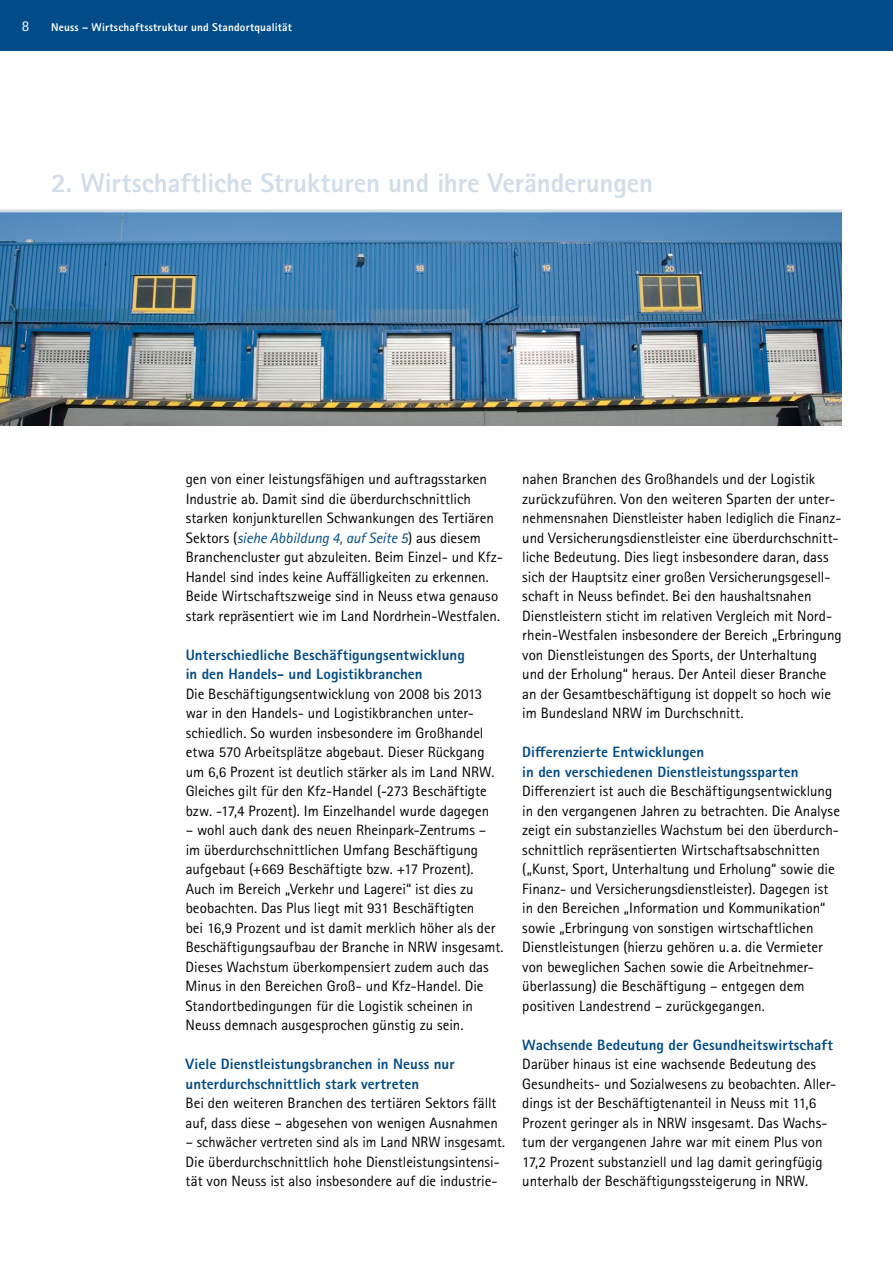
<style>
.page{position:relative;width:893px;height:1263px;background:#fff}
.page>*{position:absolute;margin:0;border:0;box-sizing:border-box;transform-origin:0 0}
.t1{font:800 27px "Rotis Sans Serif Pro";letter-spacing:-.005em;color:#d2ddea}
.t2{font:15px/19.5px "Rotis Sans Serif Pro";color:#000}
.t3{font:800 15px/19.5px "Rotis Sans Serif Pro";letter-spacing:.005em;color:#004b88}
.t4{font:15px "Rotis Sans Serif Pro";color:#fff}
.t5{font:800 11.25px "Rotis Sans Serif Pro";letter-spacing:.015em;color:#fff}
.s1{font-style:italic;color:#004b88}
</style>
<div class="page">
<div style="left:0;top:0;width:893px;height:51px;background:#004b88"></div>
<img style="left:0;top:213px;width:842px;height:213px">
<hr style="left:0;top:209px;width:842px;height:3px;background:#d2ddea">
<p class="t4" style="left:22px;top:17px;width:9px">8</p>
<p class="t5" style="left:51px;top:20px;width:242px">Neuss – Wirtschaftsstruktur und Standortqualität</p>
<h1 class="t1" style="left:51px;top:165px;width:604px">2. Wirtschaftliche Strukturen und ihre Veränderungen</h1>
<p class="t2" style="left:186px;top:470px;width:319px">gen von einer leistungsfähigen und auftragsstarken Industrie ab. Damit sind die überdurchschnittlich starken konjunkturellen Schwankungen des Tertiären Sektors (<span class="s1">siehe Abbildung 4, auf Seite 5</span>) aus diesem Branchencluster gut abzuleiten. Beim Einzel- und Kfz-Handel sind indes keine Auffälligkeiten zu erkennen.<br>Beide Wirtschaftszweige sind in Neuss etwa genauso stark repräsentiert wie im Land Nordrhein-Westfalen.</p>
<p class="t3" style="left:186px;top:645px;width:281px">Unterschiedliche Beschäftigungsentwicklung in den Handels- und Logistikbranchen</p>
<p class="t2" style="left:186px;top:684px;width:310px">Die Beschäftigungsentwicklung von 2008 bis 2013 war in den Handels- und Logistikbranchen unter&shy;schiedlich. So wurden insbesondere im Großhandel etwa 570 Arbeitsplätze abgebaut. Dieser Rückgang um 6,6 Prozent ist deutlich stärker als im Land NRW.<br>Gleiches gilt für den Kfz-Handel (-273 Beschäftigte bzw. -17,4 Prozent). Im Einzelhandel wurde dagegen</p>
<p class="t2" style="left:186px;top:821px;width:319px">– wohl auch dank des neuen Rheinpark-Zentrums – im überdurchschnittlichen Umfang Beschäftigung aufgebaut (+669 Beschäftigte bzw. +17 Prozent).<br>Auch im Bereich „Verkehr und Lagerei“ ist dies zu beobachten. Das Plus liegt mit 931 Beschäftigten<br>bei 16,9 Prozent und ist damit merklich höher als der Beschäftigungsaufbau der Branche in NRW insgesamt.<br>Dieses Wachstum überkompensiert zudem auch das Minus in den Bereichen Groß- und Kfz-Handel. Die Standortbedingungen für die Logistik scheinen in Neuss demnach ausgesprochen günstig zu sein.</p>
<p class="t3" style="left:186px;top:1054px;width:270px">Viele Dienstleistungsbranchen in Neuss nur unterdurchschnittlich stark vertreten</p>
<p class="t2" style="left:186px;top:1094px;width:314px">Bei den weiteren Branchen des tertiären Sektors fällt auf, dass diese – abgesehen von wenigen Ausnahmen</p>
<p class="t2" style="left:186px;top:1133px;width:321px">– schwächer vertreten sind als im Land NRW insgesamt.<br>Die überdurchschnittlich hohe Dienstleistungsintensi&shy;tät von Neuss ist also insbesondere auf die industrie-</p>
<p class="t2" style="left:522px;top:470px;width:321px">nahen Branchen des Großhandels und der Logistik zurückzuführen. Von den weiteren Sparten der unter&shy;nehmensnahen Dienstleister haben lediglich die Finanz&shy;und Versicherungsdienstleister eine überdurchschnitt&shy;liche Bedeutung. Dies liegt insbesondere daran, dass sich der Hauptsitz einer großen Versicherungsgesell&shy;schaft in Neuss befindet. Bei den haushaltsnahen Dienstleistern sticht im relativen Vergleich mit Nord&shy;rhein-Westfalen insbesondere der Bereich „Erbringung von Dienstleistungen des Sports, der Unterhaltung und der Erholung“ heraus. Der Anteil dieser Branche an der Gesamtbeschäftigung ist doppelt so hoch wie im Bundesland NRW im Durchschnitt.</p>
<p class="t3" style="left:522px;top:742px;width:278px">Differenzierte Entwicklungen<br>in den verschiedenen Dienstleistungssparten</p>
<p class="t2" style="left:522px;top:782px;width:319px">Differenziert ist auch die Beschäftigungsentwicklung in den vergangenen Jahren zu betrachten. Die Analyse zeigt ein substanzielles Wachstum bei den überdurch&shy;schnittlich repräsentierten Wirtschaftsabschnitten („Kunst, Sport, Unterhaltung und Erholung“ sowie die Finanz- und Versicherungsdienstleister). Dagegen ist in den Bereichen „Information und Kommunikation“ sowie „Erbringung von sonstigen wirtschaftlichen Dienstleistungen (hierzu gehören u. a. die Vermieter von beweglichen Sachen sowie die Arbeitnehmer&shy;überlassung) die Beschäftigung – entgegen dem positiven Landestrend – zurückgegangen.</p>
<p class="t3" style="left:522px;top:1035px;width:312px">Wachsende Bedeutung der Gesundheitswirtschaft</p>
<p class="t2" style="left:522px;top:1055px;width:315px">Darüber hinaus ist eine wachsende Bedeutung des Gesundheits- und Sozialwesens zu beobachten. Aller&shy;dings ist der Beschäftigtenanteil in Neuss mit 11,6<br>Prozent geringer als in NRW insgesamt. Das Wachs&shy;tum der vergangenen Jahre war mit einem Plus von 17,2 Prozent substanziell und lag damit geringfügig unterhalb der Beschäftigungssteigerung in NRW.</p>
</div>
